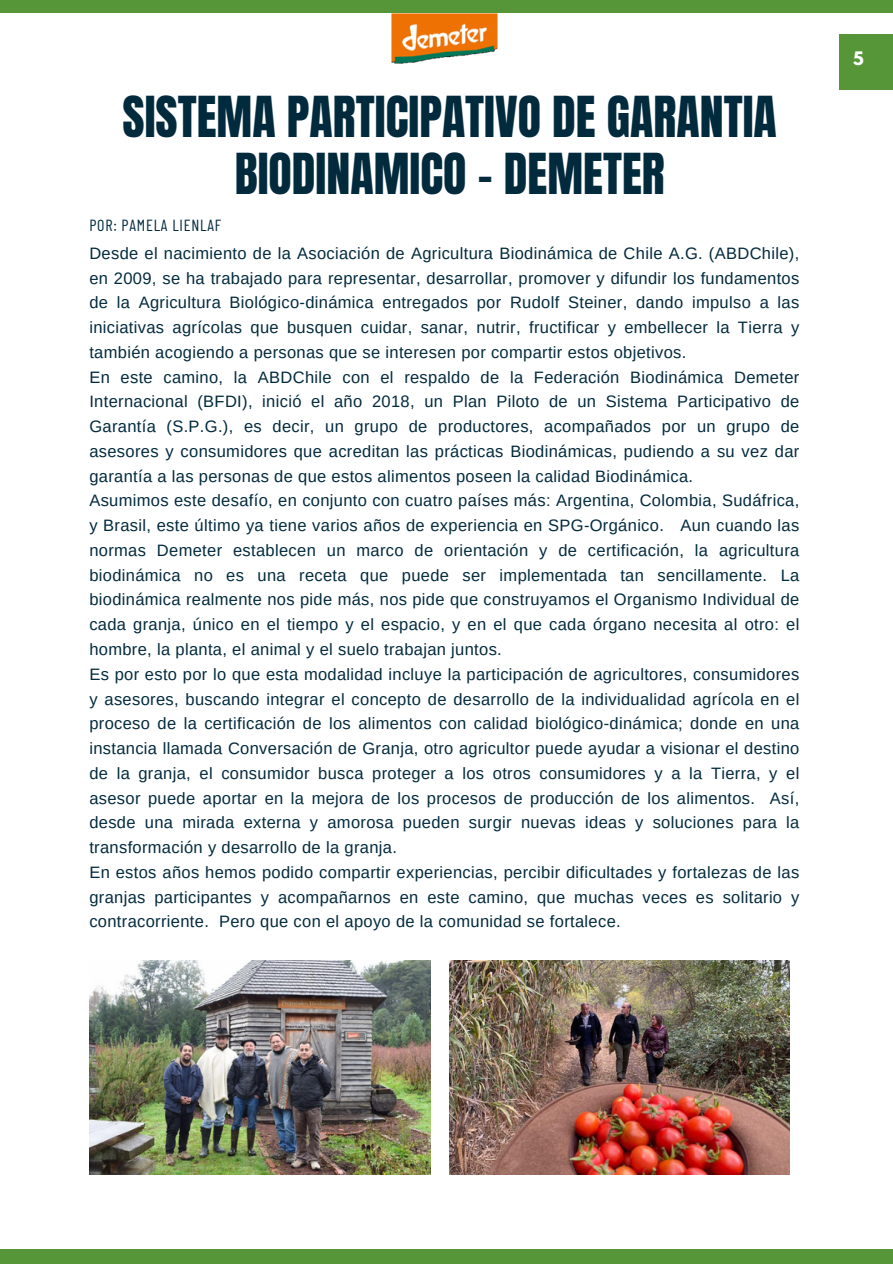
<style>
.page{position:relative;width:893px;height:1264px;background:#fff}
.page>*{position:absolute;margin:0;border:0;box-sizing:border-box;transform-origin:0 0}
.t1{font:48px/57.3px "Anton";color:#022a3d;text-align:center}
.t2{font:16.5px/24.8px "Arimo";letter-spacing:.02em;color:#022a3d;text-align:justify}
.t3{font:700 16.5px "League Spartan";color:#fff}
.t4{font:16.05px "Barlow Condensed";letter-spacing:.05em;color:#022a3d}
</style>
<div class="page">
<div style="left:0;top:0;width:892px;height:12px;background:#569639"></div>
<div style="left:0;top:1249px;width:892px;height:14px;background:#569639"></div>
<div style="left:839px;top:34px;width:53px;height:55px;background:#569639"></div>
<img style="left:89px;top:960px;width:341px;height:214px">
<img style="left:449px;top:960px;width:340px;height:214px">
<img style="left:390px;top:12px;width:108px;height:52px">
<p class="t1" style="left:123px;top:88px;width:655px">SISTEMA PARTICIPATIVO DE GARANTIA<br>BIODINAMICO - DEMETER</p>
<p class="t4" style="left:89px;top:215px;width:133px">POR: PAMELA LIENLAF</p>
<p class="t2" style="left:89px;top:241px;width:711px">Desde el nacimiento de la Asociación de Agricultura Biodinámica de Chile A.G. (ABDChile), en 2009, se ha trabajado para representar, desarrollar, promover y difundir los fundamentos de la Agricultura Biológico-dinámica entregados por Rudolf Steiner, dando impulso a las iniciativas agrícolas que busquen cuidar, sanar, nutrir, fructificar y embellecer la Tierra y también acogiendo a personas que se interesen por compartir estos objetivos.</p>
<p class="t2" style="left:89px;top:364px;width:711px">En este camino, la ABDChile con el respaldo de la Federación Biodinámica Demeter Internacional (BFDI), inició el año 2018, un Plan Piloto de un Sistema Participativo de Garantía (S.P.G.), es decir, un grupo de productores, acompañados por un grupo de asesores y consumidores que acreditan las prácticas Biodinámicas, pudiendo a su vez dar garantía a las personas de que estos alimentos poseen la calidad Biodinámica.</p>
<p class="t2" style="left:89px;top:488px;width:711px">Asumimos este desafío, en conjunto con cuatro países más: Argentina, Colombia, Sudáfrica, y Brasil, este último ya tiene varios años de experiencia en SPG-Orgánico. Aun cuando las normas Demeter establecen un marco de orientación y de certificación, la agricultura biodinámica no es una receta que puede ser implementada tan sencillamente. La biodinámica realmente nos pide más, nos pide que construyamos el Organismo Individual de cada granja, único en el tiempo y el espacio, y en el que cada órgano necesita al otro: el hombre, la planta, el animal y el suelo trabajan juntos.</p>
<p class="t2" style="left:89px;top:661px;width:711px">Es por esto por lo que esta modalidad incluye la participación de agricultores, consumidores y asesores, buscando integrar el concepto de desarrollo de la individualidad agrícola en el proceso de la certificación de los alimentos con calidad biológico-dinámica; donde en una instancia llamada Conversación de Granja, otro agricultor puede ayudar a visionar el destino de la granja, el consumidor busca proteger a los otros consumidores y a la Tierra, y el asesor puede aportar en la mejora de los procesos de producción de los alimentos. Así, desde una mirada externa y amorosa pueden surgir nuevas ideas y soluciones para la transformación y desarrollo de la granja.</p>
<p class="t2" style="left:89px;top:859px;width:711px">En estos años hemos podido compartir experiencias, percibir dificultades y fortalezas de las granjas participantes y acompañarnos en este camino, que muchas veces es solitario y contracorriente. Pero que con el apoyo de la comunidad se fortalece.</p>
<p class="t3" style="left:852px;top:51px;width:12px">5</p>
</div>
